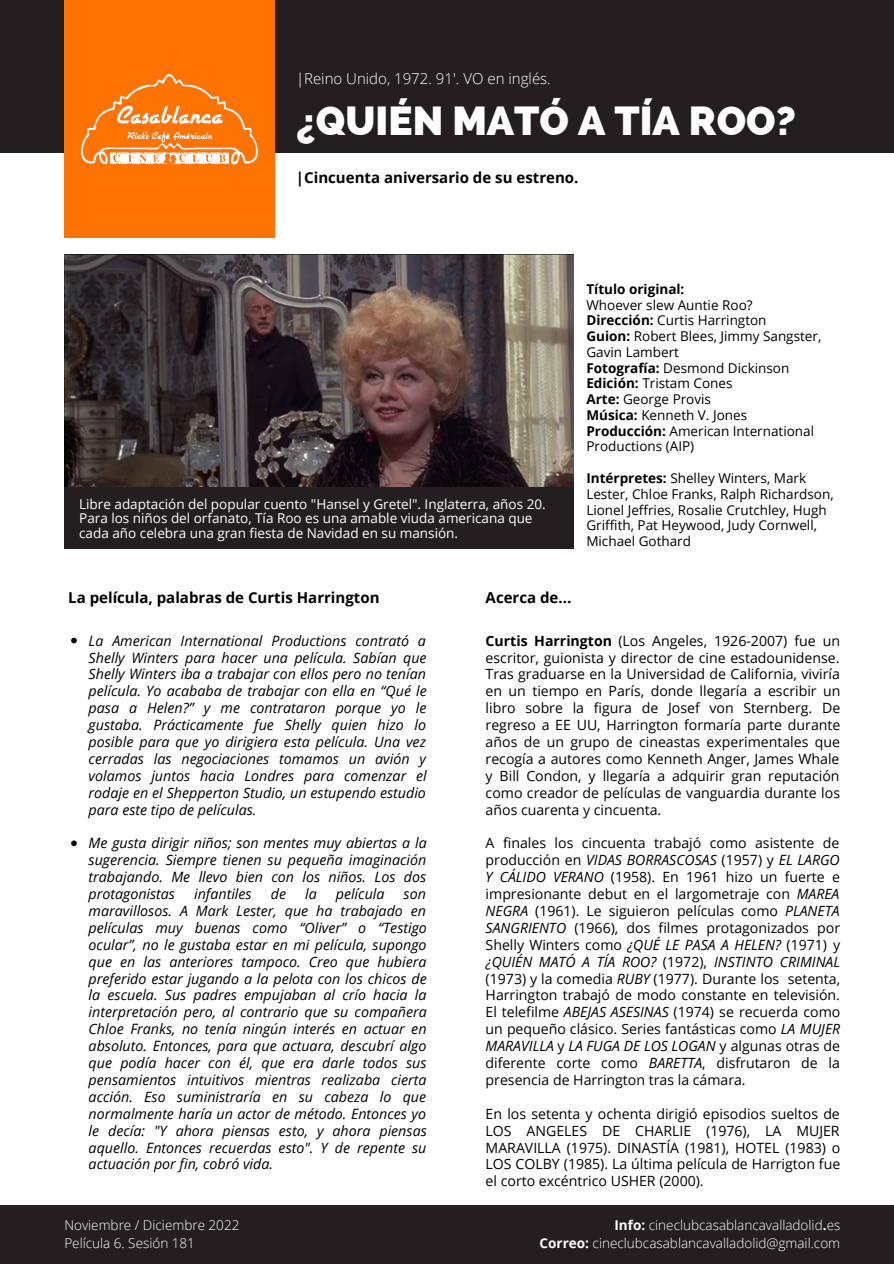
<style>
.page{position:relative;width:894px;height:1264px;background:#fff}
.page>*{position:absolute;margin:0;border:0;box-sizing:border-box;transform-origin:0 0}
.t1{font:800 40.5px "Raleway";color:#fff}
.t2{font:700 15px "Open Sans";color:#000}
.t3{font:300 15px "Open Sans";color:#fff}
.t4{font:italic 14.25px/17px "Open Sans";color:#000;text-align:justify}
.t5{font:14.1px/17px "Open Sans";color:#000;text-align:justify}
.t6{font:13.5px/15.8px "Open Sans";color:#000}
.t7{font:13.5px/14.7px "Open Sans";color:#fff}
.t8{font:300 13.5px/18px "Open Sans";color:#fff}
.t9{font:700 13.5px "Open Sans";color:#000}
.s1{font-weight:700}
.s2{font-style:italic}
</style>
<div class="page">
<img style="left:64px;top:254px;width:509px;height:233px">
<div style="left:0;top:0;width:893px;height:153px;background:#231f20"></div>
<div style="left:64px;top:0;width:211px;height:238px;background:#ff7303"></div>
<img style="left:80px;top:73px;width:179px;height:92px">
<div style="left:64px;top:487px;width:509px;height:62px;background:#231f20"></div>
<div style="left:0;top:1204px;width:893px;height:59px;background:#231f20"></div>
<svg style="left:71px;top:637px;width:6px;height:6px"></svg>
<svg style="left:71px;top:840px;width:6px;height:6px"></svg>
<p class="t3" style="left:296px;top:68px;width:256px">|Reino Unido, 1972. 91'. VO en inglés.</p>
<h1 class="t1" style="left:296px;top:97px;width:501px">¿QUIÉN MATÓ A TÍA ROO?</h1>
<p class="t2" style="left:296px;top:167px;width:284px">|Cincuenta aniversario de su estreno.</p>
<p class="t7" style="left:79px;top:496px;width:468px">Libre adaptación del popular cuento "Hansel y Gretel". Inglaterra, años 20.<br>Para los niños del orfanato, Tía Roo es una amable viuda americana que cada año celebra una gran fiesta de Navidad en su mansión.</p>
<p class="t9" style="left:586px;top:279px;width:100px">Título original:</p>
<p class="t6" style="left:586px;top:296px;width:236px">Whoever slew Auntie Roo?<br><span class="s1">Dirección:</span> Curtis Harrington<br><span class="s1">Guion:</span> Robert Blees, Jimmy Sangster,<br>Gavin Lambert<br><span class="s1">Fotografía:</span> Desmond Dickinson<br><span class="s1">Edición:</span> Tristam Cones<br><span class="s1">Arte:</span> George Provis<br><span class="s1">Música:</span> Kenneth V. Jones<br><span class="s1">Producción:</span> American International<br>Productions (AIP)</p>
<p class="t6" style="left:586px;top:470px;width:249px"><span class="s1">Intérpretes:</span> Shelley Winters, Mark Lester, Chloe Franks, Ralph Richardson, Lionel Jeffries, Rosalie Crutchley, Hugh Griffith, Pat Heywood, Judy Cornwell, Michael Gothard</p>
<p class="t2" style="left:68px;top:587px;width:313px">La película, palabras de Curtis Harrington</p>
<p class="t2" style="left:485px;top:587px;width:87px">Acerca de...</p>
<p class="t4" style="left:89px;top:631px;width:339px">La American International Productions contrató a Shelly Winters para hacer una película. Sabían que Shelly Winters iba a trabajar con ellos pero no tenían película. Yo acababa de trabajar con ella en “Qué le pasa a Helen?” y me contrataron porque yo le gustaba. Prácticamente fue Shelly quien hizo lo posible para que yo dirigiera esta película. Una vez cerradas las negociaciones tomamos un avión y volamos juntos hacia Londres para comenzar el rodaje en el Shepperton Studio, un estupendo estudio para este tipo de películas.</p>
<p class="t4" style="left:89px;top:834px;width:339px">Me gusta dirigir niños; son mentes muy abiertas a la sugerencia. Siempre tienen su pequeña imaginación trabajando. Me llevo bien con los niños. Los dos protagonistas</p>
<p class="t4" style="left:194px;top:885px;width:59px">infantiles</p>
<p class="t4" style="left:271px;top:885px;width:17px">de</p>
<p class="t4" style="left:305px;top:885px;width:13px">la</p>
<p class="t4" style="left:335px;top:885px;width:50px">película</p>
<p class="t4" style="left:89px;top:885px;width:339px;text-indent:315px">son maravillosos. A Mark Lester, que ha trabajado en películas muy buenas como “Oliver” o “Testigo ocular”, no le gustaba estar en mi película, supongo que en las anteriores tampoco. Creo que hubiera preferido estar jugando a la pelota con los chicos de la escuela. Sus padres empujaban al crío hacia la interpretación pero, al contrario que su compañera Chloe Franks, no tenía ningún interés en actuar en absoluto. Entonces, para que actuara, descubrí algo que podía hacer con él, que era darle todos sus pensamientos intuitivos mientras realizaba cierta acción. Eso suministraría en su cabeza lo que normalmente haría un actor de método. Entonces yo le decía: "Y ahora piensas esto, y ahora piensas aquello. Entonces recuerdas esto". Y de repente su actuación por fin, cobró vida.</p>
<p class="t5" style="left:485px;top:631px;width:356px"><span class="s1">Curtis Harrington</span> (Los Angeles, 1926-2007) fue un escritor, guionista y director de cine estadounidense.<br>Tras graduarse en la Universidad de California, viviría en un tiempo en París, donde llegaría a escribir un libro sobre la figura de Josef von Sternberg. De regreso a EE UU, Harrington formaría parte durante años de un grupo de cineastas experimentales que recogía a autores como Kenneth Anger, James Whale y Bill Condon, y llegaría a adquirir gran reputación como creador de películas de vanguardia durante los años cuarenta y cincuenta.</p>
<p class="t5" style="left:485px;top:834px;width:356px">A finales los cincuenta trabajó como asistente de producción en <span class="s2">VIDAS BORRASCOSAS</span> (1957) y <span class="s2">EL LARGO Y CÁLIDO VERANO</span> (1958). En 1961 hizo un fuerte e impresionante debut en el largometraje con <span class="s2">MAREA NEGRA</span> (1961). Le siguieron películas como <span class="s2">PLANETA SANGRIENTO</span> (1966), dos filmes protagonizados por Shelly Winters como <span class="s2">¿QUÉ LE PASA A HELEN?</span> (1971) y <span class="s2">¿QUIÉN MATÓ A TÍA ROO?</span> (1972), <span class="s2">INSTINTO CRIMINAL </span>(1973) y la comedia <span class="s2">RUBY</span> (1977). Durante los setenta, Harrington trabajó de modo constante en televisión.<br>El telefilme <span class="s2">ABEJAS ASESINAS</span> (1974) se recuerda como un pequeño clásico. Series fantásticas como <span class="s2">LA MUJER MARAVILLA</span> y <span class="s2">LA FUGA DE LOS LOGAN</span> y algunas otras de diferente corte como <span class="s2">BARETTA</span>, disfrutaron de la presencia de Harrington tras la cámara.</p>
<p class="t5" style="left:485px;top:1104px;width:356px">En los setenta y ochenta dirigió episodios sueltos de LOS ANGELES DE CHARLIE (1976), LA MUJER MARAVILLA (1975). DINASTÍA (1981), HOTEL (1983) o LOS COLBY (1985). La última película de Harrigton fue el corto excéntrico USHER (2000).</p>
<p class="t8" style="left:64px;top:1215px;width:176px">Noviembre / Diciembre 2022<br>Película 6. Sesión 181</p>
<p class="t8" style="left:539px;top:1215px;width:302px;text-align:right"><span class="s1">Info:</span> cineclubcasablancavalladolid<span class="s1">.</span>es<br><span class="s1">Correo:</span> cineclubcasablancavalladolid@gmail.com</p>
</div>
